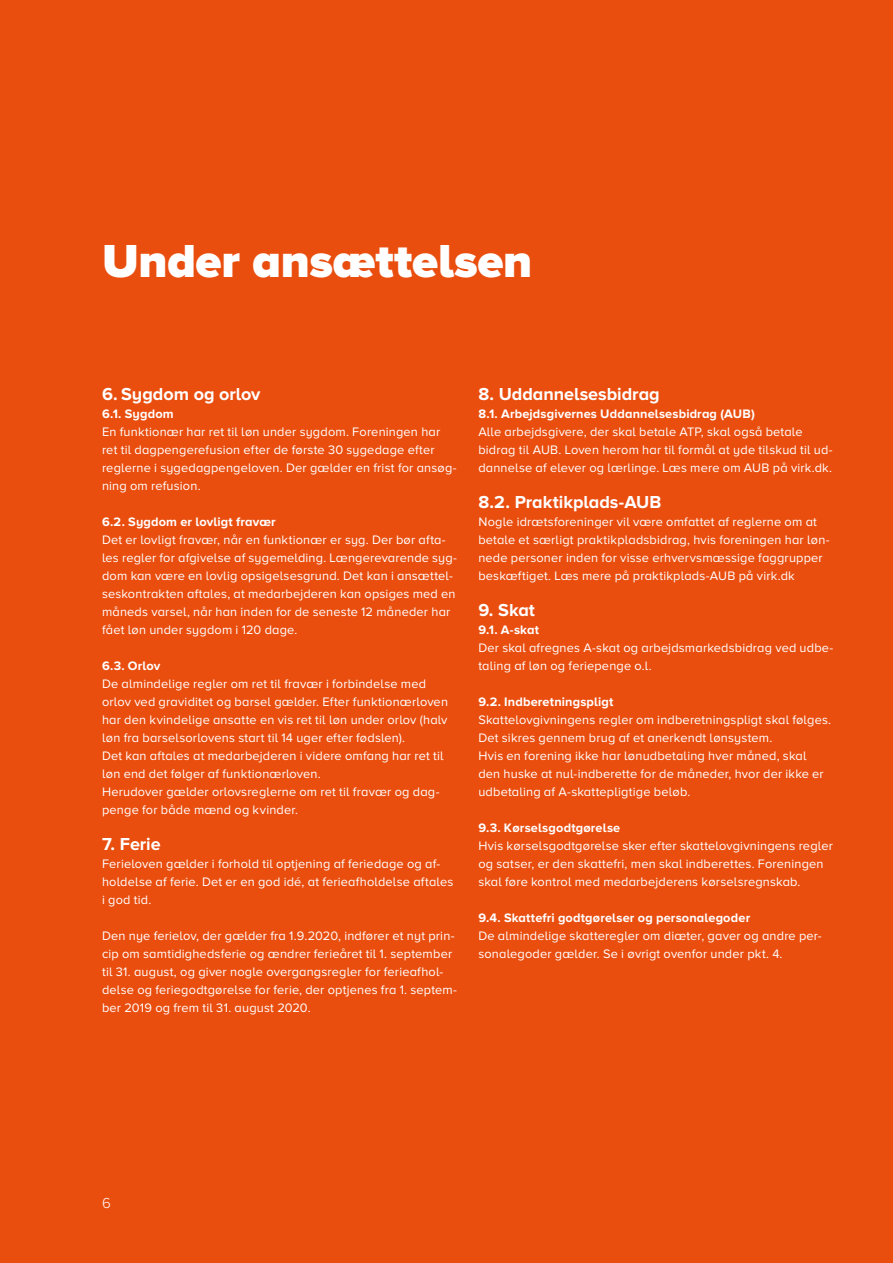
<style>
.page{position:relative;width:893px;height:1263px;background:#e94e0f}
.page>*{position:absolute;margin:0;border:0;box-sizing:border-box;transform-origin:0 0}
.t1{font:900 48px "Proxima Nova A";letter-spacing:-.005em;color:#fff}
.t2{font:700 18px "Proxima Nova A";color:#fff}
.t3{font:300 15px "Proxima Nova A";color:#fff}
.t4{font:12.75px/18px "Proxima Nova A";letter-spacing:.015em;color:#fff}
.t5{font:700 12.75px "Proxima Nova A";letter-spacing:.01em;color:#fff}
</style>
<div class="page">
<h1 class="t1" style="left:102px;top:233px;width:432px">Under ansættelsen</h1>
<h2 class="t2" style="left:102px;top:383px;width:160px">6. Sygdom og orlov</h2>
<p class="t5" style="left:102px;top:406px;width:73px">6.1. Sygdom</p>
<p class="t4" style="left:102px;top:422px;width:356px">En funktionær har ret til løn under sygdom. Foreningen har ret til dagpengerefusion efter de første 30 sygedage efter reglerne i sygedagpengeloven. Der gælder en frist for ansøg&shy;ning om refusion.</p>
<p class="t5" style="left:102px;top:514px;width:175px">6.2. Sygdom er lovligt fravær</p>
<p class="t4" style="left:102px;top:530px;width:357px">Det er lovligt fravær, når en funktionær er syg. Der bør afta&shy;les regler for afgivelse af sygemelding. Længerevarende syg&shy;dom kan være en lovlig opsigelsesgrund. Det kan i ansættel&shy;seskontrakten aftales, at medarbejderen kan opsiges med en måneds varsel, når han inden for de seneste 12 måneder har fået løn under sygdom i 120 dage.</p>
<p class="t5" style="left:102px;top:658px;width:60px">6.3. Orlov</p>
<p class="t4" style="left:102px;top:674px;width:347px">De almindelige regler om ret til fravær i forbindelse med orlov ved graviditet og barsel gælder. Efter funktionærloven har den kvindelige ansatte en vis ret til løn under orlov (halv løn fra barselsorlovens start til 14 uger efter fødslen).<br>Det kan aftales at medarbejderen i videre omfang har ret til løn end det følger af funktionærloven.<br>Herudover gælder orlovsreglerne om ret til fravær og dag&shy;penge for både mænd og kvinder.</p>
<h2 class="t2" style="left:102px;top:833px;width:60px">7. Ferie</h2>
<p class="t4" style="left:102px;top:854px;width:353px">Ferieloven gælder i forhold til optjening af feriedage og af&shy;holdelse af ferie. Det er en god idé, at ferieafholdelse aftales i god tid.</p>
<p class="t4" style="left:102px;top:926px;width:357px">Den nye ferielov, der gælder fra 1.9.2020, indfører et nyt prin&shy;cip om samtidighedsferie og ændrer ferieåret til 1. september til 31. august, og giver nogle overgangsregler for ferieafhol&shy;delse og feriegodtgørelse for ferie, der optjenes fra 1. septem&shy;ber 2019 og frem til 31. august 2020.</p>
<h2 class="t2" style="left:478px;top:383px;width:183px">8. Uddannelsesbidrag</h2>
<p class="t5" style="left:478px;top:406px;width:278px">8.1. Arbejdsgivernes Uddannelsesbidrag (AUB)</p>
<p class="t4" style="left:478px;top:422px;width:356px">Alle arbejdsgivere, der skal betale ATP, skal også betale bidrag til AUB. Loven herom har til formål at yde tilskud til ud&shy;dannelse af elever og lærlinge. Læs mere om AUB på virk.dk.</p>
<h2 class="t2" style="left:478px;top:491px;width:185px">8.2. Praktikplads-AUB</h2>
<p class="t4" style="left:478px;top:512px;width:353px">Nogle idrætsforeninger vil være omfattet af reglerne om at betale et særligt praktikpladsbidrag, hvis foreningen har løn&shy;nede personer inden for visse erhvervsmæssige faggrupper beskæftiget. Læs mere på praktikplads-AUB på virk.dk</p>
<h2 class="t2" style="left:478px;top:599px;width:58px">9. Skat</h2>
<p class="t5" style="left:478px;top:622px;width:62px">9.1. A-skat</p>
<p class="t4" style="left:478px;top:638px;width:357px">Der skal afregnes A-skat og arbejdsmarkedsbidrag ved udbe&shy;taling af løn og feriepenge o.l.</p>
<p class="t5" style="left:478px;top:694px;width:137px">9.2. Indberetningspligt</p>
<p class="t4" style="left:478px;top:710px;width:354px">Skattelovgivningens regler om indberetningspligt skal følges.<br>Det sikres gennem brug af et anerkendt lønsystem.<br>Hvis en forening ikke har lønudbetaling hver måned, skal den huske at nul-indberette for de måneder, hvor der ikke er udbetaling af A-skattepligtige beløb.</p>
<p class="t5" style="left:478px;top:820px;width:143px">9.3. Kørselsgodtgørelse</p>
<p class="t4" style="left:478px;top:836px;width:356px">Hvis kørselsgodtgørelse sker efter skattelovgivningens regler og satser, er den skattefri, men skal indberettes. Foreningen skal føre kontrol med medarbejderens kørselsregnskab.</p>
<p class="t5" style="left:478px;top:910px;width:273px">9.4. Skattefri godtgørelser og personalegoder</p>
<p class="t4" style="left:478px;top:926px;width:345px">De almindelige skatteregler om diæter, gaver og andre per&shy;sonalegoder gælder. Se i øvrigt ovenfor under pkt. 4.</p>
<p class="t3" style="left:102px;top:1195px;width:10px">6</p>
</div>
